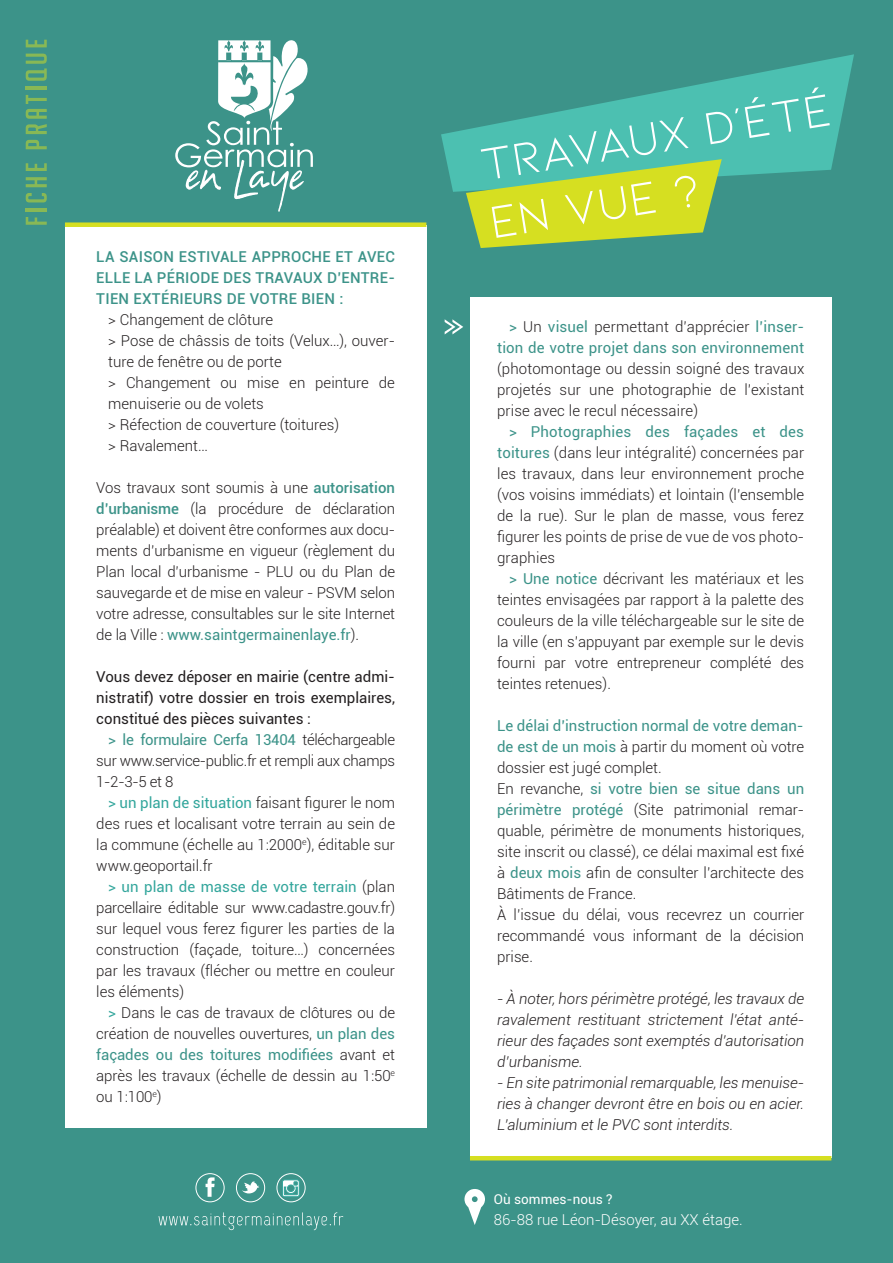
<style>
.page{position:relative;width:893px;height:1263px;background:#3c9389}
.page>*{position:absolute;margin:0;border:0;box-sizing:border-box;transform-origin:0 0}
.t1{font:300 15px/21px "Roboto";color:#231f20;text-align:justify}
.t2{font:italic 300 15px/21px "Roboto";color:#231f20;text-align:justify}
.t3{font:15px/21px "Roboto";color:#231f20;text-align:justify}
.t4{font:500 15px/21px "Roboto";letter-spacing:.02em;color:#3c9389;text-align:justify}
.t5{font:15px/21px "Roboto";letter-spacing:.01em;color:#3c9389;text-align:right}
.t6{font:300 15px "Roboto";color:#fff}
.t7{font:13.5px "Roboto";color:#fff}
.s1{font-weight:500;color:#3c9389}
.s2{font-weight:400;color:#3c9389}
.s3{font-weight:400;color:#33a69c}
.s4{font-weight:300;color:#231f20}
</style>
<div class="page">
<div style="left:65px;top:225px;width:361px;height:902px;background:#fff"></div>
<div style="left:470px;top:298px;width:361px;height:860px;background:#fff"></div>
<svg style="left:175px;top:40px;width:138px;height:172px"></svg>
<svg style="left:158px;top:1212px;width:185px;height:18px"></svg>
<div style="left:196px;top:1173px;width:28px;height:29px;border:1px solid #fff;border-radius:50%"></div>
<svg style="left:206px;top:1177px;width:9px;height:20px"></svg>
<div style="left:236px;top:1173px;width:29px;height:29px;border:1px solid #fff;border-radius:50%"></div>
<svg style="left:242px;top:1181px;width:17px;height:12px"></svg>
<svg style="left:282px;top:1179px;width:18px;height:18px"></svg>
<div style="left:277px;top:1173px;width:28px;height:29px;border:1px solid #fff;border-radius:50%"></div>
<svg style="left:441px;top:54px;width:413px;height:138px"></svg>
<svg style="left:745px;top:97px;width:54px;height:41px;background:#65c9bc"></svg>
<svg style="left:805px;top:87px;width:25px;height:41px"></svg>
<svg style="left:466px;top:108px;width:272px;height:140px;background:#88c879"></svg>
<svg style="left:464px;top:1189px;width:21px;height:36px"></svg>
<svg style="left:445px;top:319px;width:18px;height:15px"></svg>
<svg style="left:26px;top:217px;width:21px;height:8px"></svg>
<hr style="left:26px;top:208px;width:21px;height:4px;background:#88b855">
<svg style="left:26px;top:193px;width:21px;height:9px"></svg>
<svg style="left:26px;top:177px;width:21px;height:10px"></svg>
<svg style="left:26px;top:163px;width:21px;height:8px"></svg>
<svg style="left:26px;top:140px;width:21px;height:9px"></svg>
<svg style="left:26px;top:95px;width:21px;height:39px"></svg>
<hr style="left:26px;top:87px;width:21px;height:3px;background:#d6df21">
<svg style="left:26px;top:54px;width:21px;height:27px"></svg>
<svg style="left:26px;top:40px;width:21px;height:7px"></svg>
<div style="left:65px;top:222px;width:361px;height:5px;background:#d6df21"></div>
<hr style="left:470px;top:1156px;width:361px;height:4px;background:#d6df21">
<p class="t4" style="left:96px;top:246px;width:300px">LA SAISON ESTIVALE APPROCHE ET AVEC ELLE LA PÉRIODE DES TRAVAUX D’ENTRE-TIEN EXTÉRIEURS DE VOTRE BIEN :</p>
<p class="t1" style="left:108px;top:309px;width:288px;text-align:left">&gt; Changement de clôture<br>&gt; Pose de châssis de toits (Velux…), ouver&shy;ture de fenêtre ou de porte<br>&gt; Changement ou mise en peinture de menuiserie ou de volets<br>&gt; Réfection de couverture (toitures)<br>&gt; Ravalement…</p>
<p class="t1" style="left:96px;top:477px;width:300px">Vos travaux sont soumis à une <span class="s1">autorisation d’urbanisme</span> (la procédure de déclaration préalable) et doivent être conformes aux docu&shy;ments d’urbanisme en vigueur (règlement du Plan local d’urbanisme - PLU ou du Plan de sauvegarde et de mise en valeur - PSVM selon votre adresse, consultables sur le site Internet de la Ville : <span class="s2">www.saintgermainenlaye.fr</span>).</p>
<p class="t3" style="left:96px;top:666px;width:300px">Vous devez déposer en mairie (centre admi&shy;nistratif) votre dossier en trois exemplaires, constitué des pièces suivantes :</p>
<p class="t1" style="left:96px;top:729px;width:300px;text-indent:12px"><span class="s2">&gt; le formulaire Cerfa 13404</span> téléchargeable sur www.service-public.fr et rempli aux champs 1-2-3-5 et 8</p>
<p class="t1" style="left:96px;top:792px;width:300px;text-indent:12px"><span class="s3">&gt; un plan de situation</span> faisant figurer le nom des rues et localisant votre terrain au sein de la commune (échelle au 1:2000<sup>e</sup>), éditable sur www.geoportail.fr</p>
<p class="t1" style="left:96px;top:876px;width:300px;text-indent:12px"><span class="s3">&gt; un plan de masse de votre terrain</span> (plan parcellaire éditable sur www.cadastre.gouv.fr) sur lequel vous ferez figurer les parties de la construction (façade, toiture…) concernées par les travaux (flécher ou mettre en couleur les éléments)</p>
<p class="t1" style="left:96px;top:1002px;width:300px;text-indent:12px"><span class="s3">&gt;</span> Dans le cas de travaux de clôtures ou de création de nouvelles ouvertures, <span class="s2">un plan des façades ou des toitures modifiées</span> avant et après les travaux (échelle de dessin au 1:50<sup>e </sup>ou 1:100<sup>e</sup>)</p>
<p class="t5" style="left:497px;top:316px;width:309px">&gt; <span class="s4">Un</span> visuel <span class="s4">permettant d’apprécier</span> l’inser&shy;tion de votre projet dans son environnement</p>
<p class="t1" style="left:497px;top:358px;width:309px">(photomontage ou dessin soigné des travaux projetés sur une photographie de l’existant prise avec le recul nécessaire)</p>
<p class="t1" style="left:497px;top:421px;width:309px;text-indent:12px"><span class="s2">&gt; Photographies des façades et des toitures</span> (dans leur intégralité) concernées par les travaux, dans leur environnement proche (vos voisins immédiats) et lointain (l’ensemble de la rue). Sur le plan de masse, vous ferez figurer les points de prise de vue de vos photo&shy;graphies</p>
<p class="t1" style="left:497px;top:568px;width:309px;text-indent:12px"><span class="s2">&gt; Une notice</span> décrivant les matériaux et les teintes envisagées par rapport à la palette des couleurs de la ville téléchargeable sur le site de la ville (en s’appuyant par exemple sur le devis fourni par votre entrepreneur complété des teintes retenues).</p>
<p class="t1" style="left:497px;top:715px;width:309px;text-align:left"><span class="s2">Le délai d’instruction normal de votre deman&shy;de est de un mois</span> à partir du moment où votre dossier est jugé complet.<br>En revanche, <span class="s2">si votre bien se situe dans un périmètre protégé</span> (Site patrimonial remar&shy;quable, périmètre de monuments historiques, site inscrit ou classé), ce délai maximal est fixé à <span class="s2">deux mois</span> afin de consulter l’architecte des Bâtiments de France.<br>À l’issue du délai, vous recevrez un courrier recommandé vous informant de la décision prise.</p>
<p class="t2" style="left:497px;top:988px;width:309px">- À noter, hors périmètre protégé, les travaux de ravalement restituant strictement l’état anté&shy;rieur des façades sont exemptés d’autorisation d’urbanisme.</p>
<p class="t2" style="left:497px;top:1072px;width:309px">- En site patrimonial remarquable, les menuise&shy;ries à changer devront être en bois ou en acier.<br>L’aluminium et le PVC sont interdits.</p>
<p class="t7" style="left:494px;top:1190px;width:120px">Où sommes-nous ?</p>
<p class="t6" style="left:494px;top:1209px;width:250px">86-88 rue Léon-Désoyer, au XX étage.</p>
</div>
